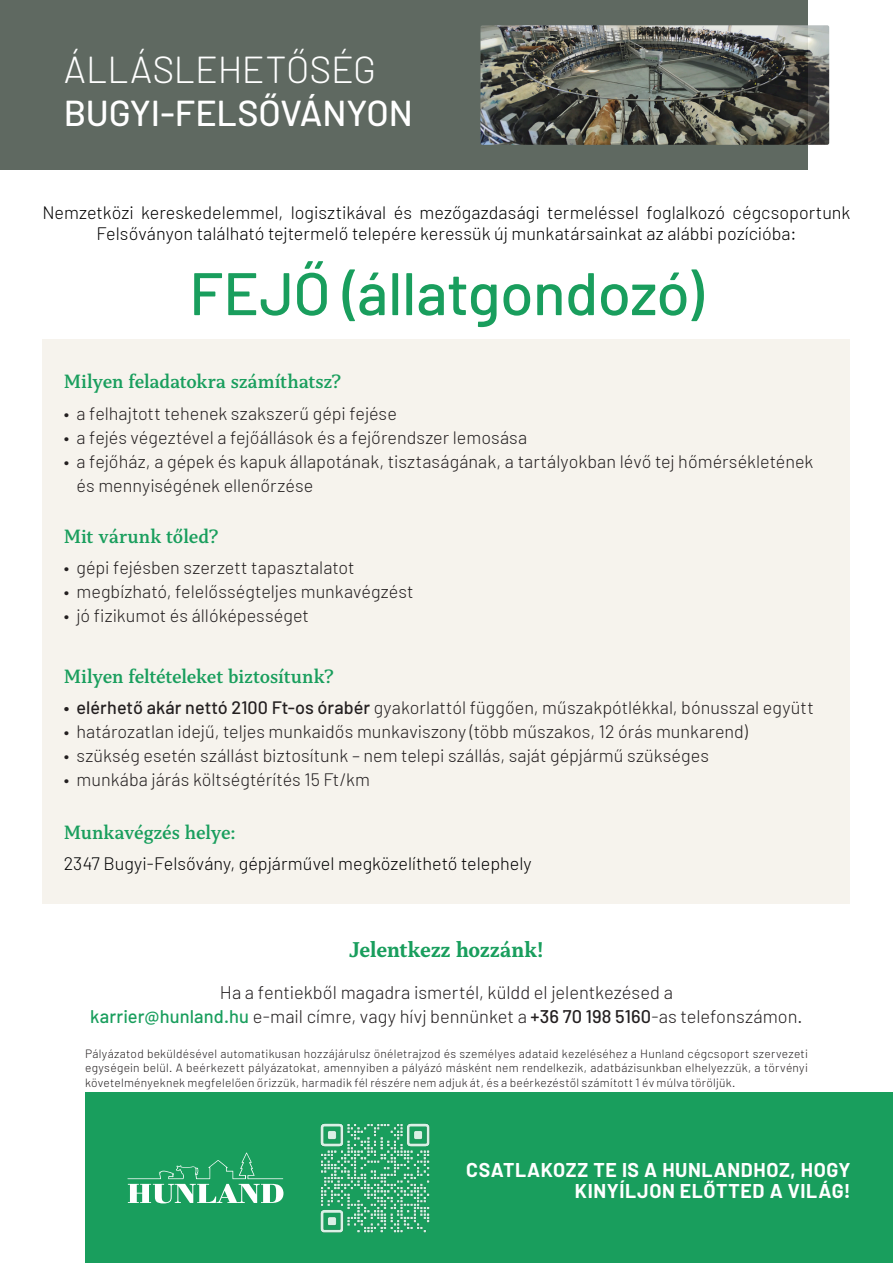
<style>
.page{position:relative;width:893px;height:1263px;background:#fff}
.page>*{position:absolute;margin:0;border:0;box-sizing:border-box;transform-origin:0 0}
.t1{font:500 60px "Barlow";letter-spacing:-.005em;color:#199e5d}
.t2{font:300 37.5px "Barlow";color:#fff}
.t3{font:500 36px "Barlow";letter-spacing:-.005em;color:#fff}
.t4{font:700 22.5px "Capitolina";color:#199e5d}
.t5{font:600 20.25px "Capitolina";letter-spacing:-.005em;color:#199e5d}
.t6{font:700 19.5px/21px "Barlow";letter-spacing:.03em;color:#fff;text-align:right}
.t7{font:300 18.3px/24px "Barlow";color:#231f20;text-align:center}
.t8{font:300 18px/24px "Barlow";color:#231f20}
.t9{font:300 18px/21.6px "Barlow";color:#000001;text-align:center}
.t10{font:300 12px/14.4px "Barlow";letter-spacing:.02em;color:#231f20;text-align:justify}
.s1{font-weight:500}
.s2{font-weight:500;color:#199e5d}
</style>
<div class="page">
<div style="left:43px;top:339px;width:807px;height:565px;background:#f6f3ed"></div>
<div style="left:85px;top:1093px;width:808px;height:170px;background:#199e5d"></div>
<svg style="left:128px;top:1152px;width:155px;height:51px"></svg>
<div style="left:0;top:0;width:808px;height:170px;background:#5f6961"></div>
<img style="left:320px;top:1123px;width:110px;height:110px">
<img style="left:480px;top:25px;width:349px;height:120px">
<p class="t2" style="left:64px;top:46px;width:313px">ÁLLÁSLEHETŐSÉG</p>
<p class="t3" style="left:64px;top:91px;width:350px">BUGYI-FELSŐVÁNYON</p>
<p class="t9" style="left:43px;top:201px;width:809px">Nemzetközi kereskedelemmel, logisztikával és mezőgazdasági termeléssel foglalkozó cégcsoportunk<br>Felsőványon található tejtermelő telepére keressük új munkatársainkat az alábbi pozícióba:</p>
<p class="t1" style="left:189px;top:256px;width:516px">FEJŐ (állatgondozó)</p>
<p class="t5" style="left:64px;top:370px;width:279px">Milyen feladatokra számíthatsz?</p>
<p class="t8" style="left:64px;top:401px;width:335px">• a felhajtott tehenek szakszerű gépi fejése</p>
<p class="t8" style="left:64px;top:425px;width:465px">• a fejés végeztével a fejőállások és a fejőrendszer lemosása</p>
<p class="t8" style="left:77px;top:449px;width:738px;text-indent:-13px">• a fejőház, a gépek és kapuk állapotának, tisztaságának, a tartályokban lévő tej hőmérsékletének és mennyiségének ellenőrzése</p>
<p class="t5" style="left:64px;top:524px;width:156px">Mit várunk tőled?</p>
<p class="t8" style="left:64px;top:555px;width:292px">• gépi fejésben szerzett tapasztalatot</p>
<p class="t8" style="left:64px;top:579px;width:351px">• megbízható, felelősségteljes munkavégzést</p>
<p class="t8" style="left:64px;top:603px;width:247px">• jó fizikumot és állóképességet</p>
<p class="t5" style="left:64px;top:664px;width:272px">Milyen feltételeket biztosítunk?</p>
<p class="t8" style="left:64px;top:695px;width:751px"><span class="s1">• elérhető akár nettó 2100 Ft-os órabér</span> gyakorlattól függően, műszakpótlékkal, bónusszal együtt</p>
<p class="t8" style="left:64px;top:719px;width:685px">• határozatlan idejű, teljes munkaidős munkaviszony (több műszakos, 12 órás munkarend)</p>
<p class="t8" style="left:64px;top:743px;width:647px">• szükség esetén szállást biztosítunk – nem telepi szállás, saját gépjármű szükséges</p>
<p class="t8" style="left:64px;top:767px;width:308px">• munkába járás költségtérítés 15 Ft/km</p>
<p class="t5" style="left:64px;top:820px;width:173px">Munkavégzés helye:</p>
<p class="t9" style="left:64px;top:852px;width:469px">2347 Bugyi-Felsővány, gépjárművel megközelíthető telephely</p>
<p class="t4" style="left:349px;top:936px;width:196px">Jelentkezz hozzánk!</p>
<p class="t7" style="left:90px;top:979px;width:714px">Ha a fentiekből magadra ismertél, küldd el jelentkezésed a<br><span class="s2">karrier@hunland.hu</span> e-mail címre, vagy hívj bennünket a <span class="s1">+36 70 198 5160</span>-as telefonszámon.</p>
<p class="t10" style="left:85px;top:1046px;width:724px">Pályázatod beküldésével automatikusan hozzájárulsz önéletrajzod és személyes adataid kezeléséhez a Hunland cégcsoport szervezeti egységein belül. A beérkezett pályázatokat, amennyiben a pályázó másként nem rendelkezik, adatbázisunkban elhelyezzük, a törvényi követelményeknek megfelelően őrizzük, harmadik fél részére nem adjuk át, és a beérkezéstől számított 1 év múlva töröljük.</p>
<p class="t6" style="left:466px;top:1159px;width:386px">CSATLAKOZZ TE IS A HUNLANDHOZ, HOGY<br>KINYÍLJON ELŐTTED A VILÁG!</p>
</div>
